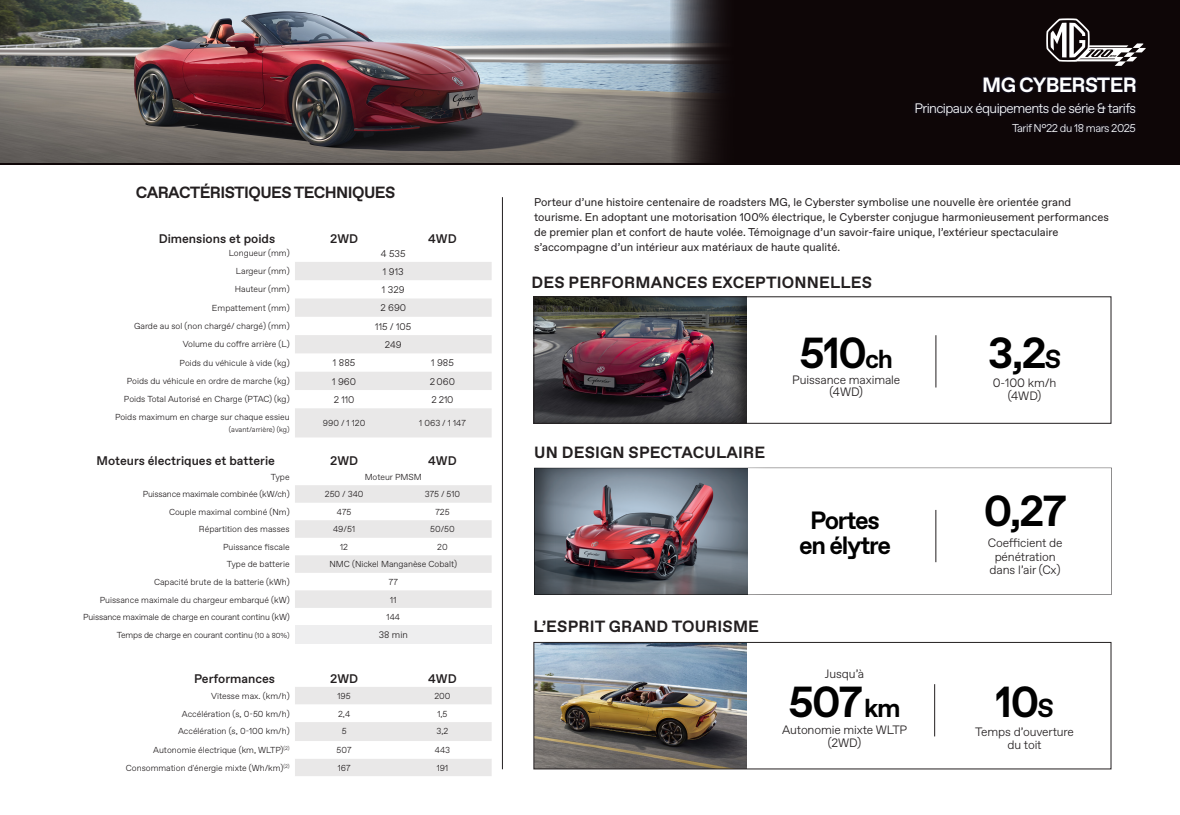
<style>
.page{position:relative;width:1180px;height:815px;background:#fff}
.page>*{position:absolute;margin:0;border:0;box-sizing:border-box;transform-origin:0 0}
.t1{font:700 43.38px "Favorit Std";letter-spacing:-.05em;color:#010101}
.t2{font:700 25px/25px "Favorit Std";letter-spacing:-.05em;color:#010101;text-align:center}
.t3{font:700 20.62px "Favorit Std";letter-spacing:-.035em;color:#fff}
.MG_Paragraphes_Specs{font:700 16.25px "Favorit Std";letter-spacing:.01em;color:#231f20}
.MG_Paragraphes_Specs-2{font:700 16.25px "Favorit Std";letter-spacing:-.035em;color:#231f20}
.MG_Paragraphes_Specs-3{font:300 13.75px "Favorit Std";letter-spacing:-.045em;color:#fff}
.t4{font:500 12.5px "Favorit Std";color:#231f20}
.t5{font:300 12.12px/12.5px "Favorit Std";letter-spacing:-.01em;color:#231f20;text-align:center}
.MG_Paragraphes_Specs-4{font:11.25px/15px "Favorit Std";color:#231f20}
.t6{font:300 11.25px "Favorit Std";letter-spacing:-.045em;color:#fff}
.MG_Paragraphes_Specs-5{font:300 9.75px "Favorit Std";color:#231f20}
.MG_Paragraphes_Specs-6{font:300 9.5px "Favorit Std";color:#231f20}
.MG_Paragraphes_Specs-7{font:300 8.75px "Favorit Std";color:#231f20}
.MG_Paragraphes_Specs-8{font:300 8.75px "Favorit Std";letter-spacing:-.02em;color:#231f20}
.MG_Paragraphes_Specs-9{font:300 7.25px "Favorit Std";color:#231f20}
.s1{font-size:7.25px}
.s2{font-size:26px}
</style>
<div class="page">
<div style="left:0;top:0;width:1180px;height:164px;background:#0e0607"></div>
<img style="left:0;top:0;width:670px;height:163px">
<svg style="left:670px;top:0;width:53px;height:163px"></svg>
<svg style="left:295px;top:262px;width:197px;height:175px"></svg>
<svg style="left:295px;top:485px;width:197px;height:123px"></svg>
<div style="left:295px;top:625px;width:197px;height:19px;background:#eeeeef"></div>
<svg style="left:295px;top:687px;width:197px;height:89px"></svg>
<hr style="left:502px;top:197px;width:1px;height:572px;background:#231f20">
<div style="left:532px;top:467px;width:581px;height:128px;background:#231f20;opacity:.41"></div>
<div style="left:534px;top:297px;width:215px;height:126px;background:#231f20;opacity:.79"></div>
<div style="left:534px;top:296px;width:577px;height:128px;border:1px solid #231f20"></div>
<img style="left:536px;top:644px;width:211px;height:123px">
<div style="left:534px;top:642px;width:577px;height:127px;border:1px solid #231f20"></div>
<div style="left:1009px;top:120px;width:130px;height:15px;background:#0f090e"></div>
<div style="left:982px;top:75px;width:156px;height:20px;background:#253f8e;opacity:.33"></div>
<div style="left:912px;top:100px;width:227px;height:19px;background:#0f080d"></div>
<svg style="left:1046px;top:18px;width:100px;height:48px"></svg>
<hr style="left:934px;top:684px;width:1px;height:52px;background:#231f20">
<hr style="left:936px;top:335px;width:1px;height:52px;background:#231f20">
<hr style="left:935px;top:510px;width:1px;height:52px;background:#231f20">
<p class="MG_Paragraphes_Specs-2" style="left:136px;top:182px;width:261px">CARACTÉRISTIQUES TECHNIQUES</p>
<p class="t4" style="left:159px;top:230px;width:118px">Dimensions et poids</p>
<p class="t4" style="left:330px;top:230px;width:30px">2WD</p>
<p class="t4" style="left:428px;top:230px;width:30px">4WD</p>
<p class="MG_Paragraphes_Specs-7" style="left:229px;top:247px;width:62px">Longueur (mm)</p>
<p class="MG_Paragraphes_Specs-5" style="left:381px;top:247px;width:26px">4 535</p>
<p class="MG_Paragraphes_Specs-7" style="left:236px;top:265px;width:55px">Largeur (mm)</p>
<p class="MG_Paragraphes_Specs-5" style="left:383px;top:265px;width:22px">1 913</p>
<p class="MG_Paragraphes_Specs-7" style="left:235px;top:283px;width:56px">Hauteur (mm)</p>
<p class="MG_Paragraphes_Specs-5" style="left:382px;top:283px;width:24px">1 329</p>
<p class="MG_Paragraphes_Specs-7" style="left:212px;top:302px;width:79px">Empattement (mm)</p>
<p class="MG_Paragraphes_Specs-5" style="left:380px;top:302px;width:27px">2 690</p>
<p class="MG_Paragraphes_Specs-7" style="left:134px;top:320px;width:157px">Garde au sol (non chargé/ chargé) (mm)</p>
<p class="MG_Paragraphes_Specs-5" style="left:375px;top:320px;width:38px">115 / 105</p>
<p class="MG_Paragraphes_Specs-7" style="left:183px;top:338px;width:108px">Volume du coffre arrière (L)</p>
<p class="MG_Paragraphes_Specs-5" style="left:385px;top:338px;width:19px">249</p>
<p class="MG_Paragraphes_Specs-7" style="left:180px;top:357px;width:112px">Poids du véhicule à vide (kg)</p>
<p class="MG_Paragraphes_Specs-5" style="left:333px;top:356px;width:24px">1 885</p>
<p class="MG_Paragraphes_Specs-5" style="left:431px;top:356px;width:24px">1 985</p>
<p class="MG_Paragraphes_Specs-7" style="left:127px;top:375px;width:164px">Poids du véhicule en ordre de marche (kg)</p>
<p class="MG_Paragraphes_Specs-5" style="left:332px;top:375px;width:25px">1 960</p>
<p class="MG_Paragraphes_Specs-5" style="left:430px;top:375px;width:27px">2 060</p>
<p class="MG_Paragraphes_Specs-7" style="left:124px;top:393px;width:167px">Poids Total Autorisé en Charge (PTAC) (kg)</p>
<p class="MG_Paragraphes_Specs-5" style="left:334px;top:393px;width:22px">2 110</p>
<p class="MG_Paragraphes_Specs-5" style="left:431px;top:393px;width:24px">2 210</p>
<p class="MG_Paragraphes_Specs-7" style="left:115px;top:412px;width:176px">Poids maximum en charge sur chaque essieu</p>
<p class="MG_Paragraphes_Specs-9" style="left:229px;top:425px;width:62px">(avant/arrière) (kg)</p>
<p class="MG_Paragraphes_Specs-7" style="left:323px;top:417px;width:44px">990 / 1 120</p>
<p class="MG_Paragraphes_Specs-7" style="left:419px;top:417px;width:48px">1 063 / 1 147</p>
<p class="t4" style="left:97px;top:452px;width:180px">Moteurs électriques et batterie</p>
<p class="t4" style="left:330px;top:452px;width:30px">2WD</p>
<p class="t4" style="left:428px;top:452px;width:30px">4WD</p>
<p class="MG_Paragraphes_Specs-7" style="left:271px;top:471px;width:20px">Type</p>
<p class="MG_Paragraphes_Specs-7" style="left:365px;top:471px;width:59px">Moteur PMSM</p>
<p class="MG_Paragraphes_Specs-8" style="left:143px;top:488px;width:148px">Puissance maximale combinée (kW/ch)</p>
<p class="MG_Paragraphes_Specs-7" style="left:325px;top:488px;width:40px">250 / 340</p>
<p class="MG_Paragraphes_Specs-7" style="left:425px;top:488px;width:37px">375 / 510</p>
<p class="MG_Paragraphes_Specs-7" style="left:169px;top:506px;width:122px">Couple maximal combiné (Nm)</p>
<p class="MG_Paragraphes_Specs-7" style="left:337px;top:506px;width:16px">475</p>
<p class="MG_Paragraphes_Specs-7" style="left:435px;top:506px;width:16px">725</p>
<p class="MG_Paragraphes_Specs-7" style="left:199px;top:524px;width:92px">Répartition des masses</p>
<p class="MG_Paragraphes_Specs-7" style="left:333px;top:524px;width:24px">49/51</p>
<p class="MG_Paragraphes_Specs-7" style="left:430px;top:524px;width:26px">50/50</p>
<p class="MG_Paragraphes_Specs-7" style="left:223px;top:541px;width:68px">Puissance fiscale</p>
<p class="MG_Paragraphes_Specs-7" style="left:340px;top:541px;width:9px">12</p>
<p class="MG_Paragraphes_Specs-7" style="left:437px;top:541px;width:12px">20</p>
<p class="MG_Paragraphes_Specs-7" style="left:227px;top:559px;width:64px">Type de batterie</p>
<p class="MG_Paragraphes_Specs-7" style="left:329px;top:559px;width:129px">NMC (Nickel Manganèse Cobalt)</p>
<p class="MG_Paragraphes_Specs-7" style="left:154px;top:576px;width:137px">Capacité brute de la batterie (kWh)</p>
<p class="MG_Paragraphes_Specs-7" style="left:389px;top:576px;width:11px">77</p>
<p class="MG_Paragraphes_Specs-7" style="left:100px;top:594px;width:191px">Puissance maximale du chargeur embarqué (kW)</p>
<p class="MG_Paragraphes_Specs-7" style="left:390px;top:594px;width:8px">11</p>
<p class="MG_Paragraphes_Specs-8" style="left:83px;top:611px;width:208px">Puissance maximale de charge en courant continu (kW)</p>
<p class="MG_Paragraphes_Specs-7" style="left:387px;top:611px;width:15px">144</p>
<p class="MG_Paragraphes_Specs-8" style="left:117px;top:629px;width:174px">Temps de charge en courant continu <span class="s1">(10 à 80%)</span></p>
<p class="MG_Paragraphes_Specs-6" style="left:379px;top:629px;width:31px">38 min</p>
<p class="t4" style="left:194px;top:670px;width:83px">Performances</p>
<p class="t4" style="left:330px;top:670px;width:30px">2WD</p>
<p class="t4" style="left:428px;top:670px;width:30px">4WD</p>
<p class="MG_Paragraphes_Specs-7" style="left:211px;top:690px;width:80px">Vitesse max. (km/h)</p>
<p class="MG_Paragraphes_Specs-7" style="left:337px;top:690px;width:15px">195</p>
<p class="MG_Paragraphes_Specs-7" style="left:434px;top:690px;width:18px">200</p>
<p class="MG_Paragraphes_Specs-7" style="left:182px;top:708px;width:109px">Accélération (s, 0-50 km/h)</p>
<p class="MG_Paragraphes_Specs-7" style="left:338px;top:708px;width:14px">2,4</p>
<p class="MG_Paragraphes_Specs-7" style="left:437px;top:708px;width:12px">1,5</p>
<p class="MG_Paragraphes_Specs-7" style="left:178px;top:725px;width:113px">Accélération (s, 0-100 km/h)</p>
<p class="MG_Paragraphes_Specs-7" style="left:342px;top:725px;width:6px">5</p>
<p class="MG_Paragraphes_Specs-7" style="left:437px;top:725px;width:13px">3,2</p>
<p class="MG_Paragraphes_Specs-7" style="left:153px;top:744px;width:138px">Autonomie électrique (km, WLTP)<sup>(2)</sup></p>
<p class="MG_Paragraphes_Specs-7" style="left:337px;top:744px;width:17px">507</p>
<p class="MG_Paragraphes_Specs-7" style="left:435px;top:744px;width:17px">443</p>
<p class="MG_Paragraphes_Specs-7" style="left:126px;top:762px;width:165px">Consommation d'énergie mixte (Wh/km)<sup>(2)</sup></p>
<p class="MG_Paragraphes_Specs-7" style="left:338px;top:762px;width:14px">167</p>
<p class="MG_Paragraphes_Specs-7" style="left:437px;top:762px;width:13px">191</p>
<p class="t3" style="left:982px;top:71px;width:156px">MG CYBERSTER</p>
<p class="MG_Paragraphes_Specs-3" style="left:914px;top:99px;width:223px">Principaux équipements de série &amp; tarifs</p>
<p class="t6" style="left:1012px;top:120px;width:125px">Tarif N°22 du 18 mars 2025</p>
<p class="MG_Paragraphes_Specs-4" style="left:534px;top:194px;width:576px">Porteur d’une histoire centenaire de roadsters MG, le Cyberster symbolise une nouvelle ère orientée grand tourisme. En adoptant une motorisation 100% électrique, le Cyberster conjugue harmonieusement performances de premier plan et confort de haute volée. Témoignage d’un savoir-faire unique, l’extérieur spectaculaire</p>
<p class="MG_Paragraphes_Specs-4" style="left:534px;top:239px;width:307px">s’accompagne d’un intérieur aux matériaux de haute qualité.</p>
<p class="MG_Paragraphes_Specs" style="left:532px;top:271px;width:342px">DES PERFORMANCES EXCEPTIONNELLES</p>
<p class="t1" style="left:799px;top:324px;width:95px">510<span class="s2">ch</span></p>
<p class="MG_Paragraphes_Specs" style="left:534px;top:442px;width:233px">UN DESIGN SPECTACULAIRE</p>
<p class="t5" style="left:792px;top:373px;width:109px">Puissance maximale</p>
<p class="t5" style="left:830px;top:385px;width:35px">(4WD)</p>
<p class="t2" style="left:799px;top:508px;width:93px">Portes en élytre</p>
<p class="MG_Paragraphes_Specs" style="left:534px;top:616px;width:227px">L’ESPRIT GRAND TOURISME</p>
<p class="t5" style="left:825px;top:667px;width:41px">Jusqu’à</p>
<p class="t1" style="left:788px;top:673px;width:114px">507 <span class="s2">km</span></p>
<p class="t5" style="left:782px;top:723px;width:127px">Autonomie mixte WLTP (2WD)</p>
<p class="t1" style="left:988px;top:324px;width:75px">3,2<span class="s2">S</span></p>
<p class="t5" style="left:993px;top:376px;width:65px">0-100 km/h</p>
<p class="t5" style="left:1008px;top:389px;width:35px">(4WD)</p>
<p class="t1" style="left:983px;top:482px;width:85px">0,27</p>
<p class="t5" style="left:988px;top:535px;width:76px;line-height:13.8px">Coefficient de pénétration dans l’air (Cx)</p>
<p class="t1" style="left:995px;top:673px;width:60px">10<span class="s2">S</span></p>
<p class="t5" style="left:975px;top:725px;width:100px">Temps d’ouverture du toit</p>
</div>
